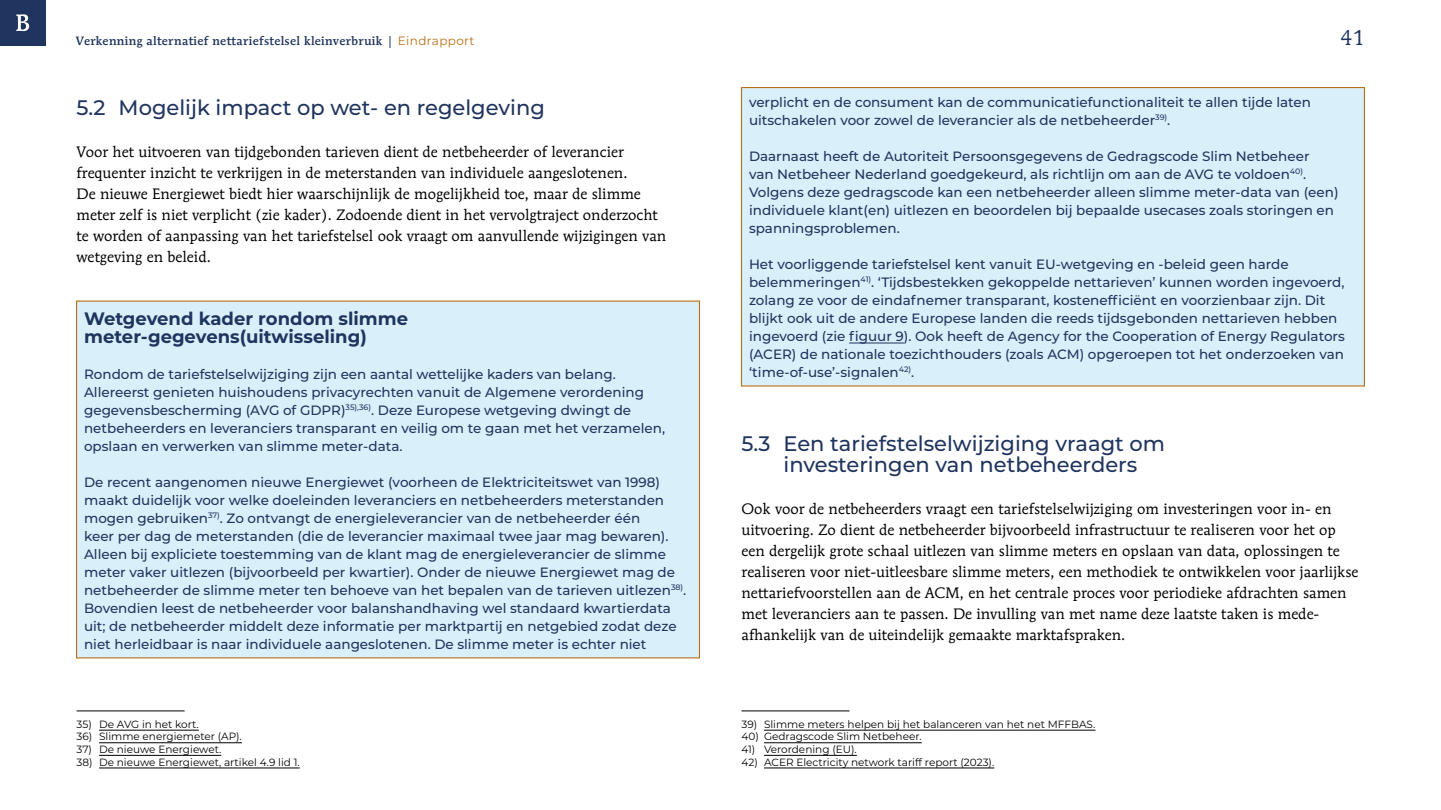
<style>
.page{position:relative;width:1441px;height:810px;background:#fff}
.page>*{position:absolute;margin:0;border:0;box-sizing:border-box;transform-origin:0 0}
.Kop_2_met_10_mm_inspring{font:500 21px/21px "Montserrat";color:#1f345e}
.t1{font:21px "Mendoza Roman Std";color:#1f345e}
.Kaderkop{font:700 18px/18px "Montserrat";color:#1f345e}
.Brood{font:15px/21px "Mendoza Roman Std";color:#000}
.Kadertekst_enkel{font:500 13.5px/18px "Montserrat";color:#1f345e}
.t2{font:500 12px "Mendoza Roman Std";letter-spacing:.03em;color:#1f345e}
.Voettekst{font:10.5px "Montserrat";color:#000}
.s1{font-family:"Montserrat";font-weight:400;color:#ba6e15}
</style>
<div class="page">
<div style="left:0;top:0;width:45px;height:45px;background:#1f345e"></div>
<svg style="left:16px;top:14px;width:13px;height:17px"></svg>
<div style="left:76px;top:301px;width:624px;height:357px;background:#d9f0fa;border:1px solid #ba6e15"></div>
<hr style="left:77px;top:711px;width:108px;height:1px;background:#000">
<hr style="left:99px;top:730px;width:100px;height:1px;background:#000">
<hr style="left:99px;top:743px;width:143px;height:1px;background:#000">
<hr style="left:99px;top:755px;width:122px;height:1px;background:#000">
<hr style="left:99px;top:768px;width:201px;height:1px;background:#000">
<div style="left:741px;top:87px;width:623px;height:300px;background:#d9f0fa;border:1px solid #ba6e15"></div>
<hr style="left:849px;top:343px;width:54px;height:1px;background:#1f345e">
<hr style="left:741px;top:711px;width:108px;height:1px;background:#000">
<hr style="left:764px;top:730px;width:331px;height:1px;background:#000">
<hr style="left:764px;top:743px;width:157px;height:1px;background:#000">
<hr style="left:764px;top:755px;width:92px;height:1px;background:#000">
<hr style="left:764px;top:768px;width:230px;height:1px;background:#000">
<p class="t2" style="left:76px;top:34px;width:400px">Verkenning alternatief nettariefstelsel kleinverbruik | <span class="s1">Eindrapport</span></p>
<h1 class="t1" style="left:1340px;top:25px;width:25px">41</h1>
<h2 class="Kop_2_met_10_mm_inspring" style="left:77px;top:96px;width:470px">5.2 Mogelijk impact op wet- en regelgeving</h2>
<p class="Brood" style="left:77px;top:141px;width:591px">Voor het uitvoeren van tijdgebonden tarieven dient de netbeheerder of leverancier frequenter inzicht te verkrijgen in de meterstanden van individuele aangeslotenen.<br>De nieuwe Energiewet biedt hier waarschijnlijk de mogelijkheid toe, maar de slimme meter zelf is niet verplicht (zie kader). Zodoende dient in het vervolgtraject onderzocht te worden of aanpassing van het tariefstelsel ook vraagt om aanvullende wijzigingen van wetgeving en beleid.</p>
<h5 class="Kaderkop" style="left:84px;top:308px;width:325px">Wetgevend kader rondom slimme meter-gegevens(uitwisseling)</h5>
<p class="Kadertekst_enkel" style="left:84px;top:364px;width:582px">Rondom de tariefstelselwijziging zijn een aantal wettelijke kaders van belang.<br>Allereerst genieten huishoudens privacyrechten vanuit de Algemene verordening gegevensbescherming (AVG of GDPR)<sup>35),36)</sup>. Deze Europese wetgeving dwingt de netbeheerders en leveranciers transparant en veilig om te gaan met het verzamelen, opslaan en verwerken van slimme meter-data.</p>
<p class="Kadertekst_enkel" style="left:84px;top:472px;width:603px">De recent aangenomen nieuwe Energiewet (voorheen de Elektriciteitswet van 1998) maakt duidelijk voor welke doeleinden leveranciers en netbeheerders meterstanden mogen gebruiken<sup>37)</sup>. Zo ontvangt de energieleverancier van de netbeheerder één<br>keer per dag de meterstanden (die de leverancier maximaal twee jaar mag bewaren).<br>Alleen bij expliciete toestemming van de klant mag de energieleverancier de slimme meter vaker uitlezen (bijvoorbeeld per kwartier). Onder de nieuwe Energiewet mag de netbeheerder de slimme meter ten behoeve van het bepalen van de tarieven uitlezen<sup>38)</sup>.<br>Bovendien leest de netbeheerder voor balanshandhaving wel standaard kwartierdata uit; de netbeheerder middelt deze informatie per marktpartij en netgebied zodat deze niet herleidbaar is naar individuele aangeslotenen. De slimme meter is echter niet</p>
<p class="Voettekst" style="left:77px;top:717px;width:124px">35) De AVG in het kort.</p>
<p class="Voettekst" style="left:77px;top:729px;width:167px">36) Slimme energiemeter (AP).</p>
<p class="Voettekst" style="left:77px;top:742px;width:146px">37) De nieuwe Energiewet.</p>
<p class="Voettekst" style="left:77px;top:755px;width:225px">38) De nieuwe Energiewet, artikel 4.9 lid 1.</p>
<p class="Kadertekst_enkel" style="left:749px;top:92px;width:563px">verplicht en de consument kan de communicatiefunctionaliteit te allen tijde laten uitschakelen voor zowel de leverancier als de netbeheerder<sup>39)</sup>.</p>
<p class="Kadertekst_enkel" style="left:749px;top:146px;width:591px">Daarnaast heeft de Autoriteit Persoonsgegevens de Gedragscode Slim Netbeheer<br>van Netbeheer Nederland goedgekeurd, als richtlijn om aan de AVG te voldoen<sup>40)</sup>.<br>Volgens deze gedragscode kan een netbeheerder alleen slimme meter-data van (een) individuele klant(en) uitlezen en beoordelen bij bepaalde usecases zoals storingen en spanningsproblemen.</p>
<p class="Kadertekst_enkel" style="left:749px;top:254px;width:597px">Het voorliggende tariefstelsel kent vanuit EU-wetgeving en -beleid geen harde belemmeringen<sup>41)</sup>. ‘Tijdsbestekken gekoppelde nettarieven’ kunnen worden ingevoerd, zolang ze voor de eindafnemer transparant, kostenefficiënt en voorzienbaar zijn. Dit blijkt ook uit de andere Europese landen die reeds tijdsgebonden nettarieven hebben ingevoerd (zie figuur 9). Ook heeft de Agency for the Cooperation of Energy Regulators (ACER) de nationale toezichthouders (zoals ACM) opgeroepen tot het onderzoeken van ‘time-of-use’-signalen<sup>42)</sup>.</p>
<h2 class="Kop_2_met_10_mm_inspring" style="left:783px;top:432px;width:383px;text-indent:-42px">5.3 Een tariefstelselwijziging vraagt om investeringen van netbeheerders</h2>
<p class="Brood" style="left:741px;top:498px;width:618px">Ook voor de netbeheerders vraagt een tariefstelselwijziging om investeringen voor in- en uitvoering. Zo dient de netbeheerder bijvoorbeeld infrastructuur te realiseren voor het op een dergelijk grote schaal uitlezen van slimme meters en opslaan van data, oplossingen te realiseren voor niet-uitleesbare slimme meters, een methodiek te ontwikkelen voor jaarlijkse nettariefvoorstellen aan de ACM, en het centrale proces voor periodieke afdrachten samen met leveranciers aan te passen. De invulling van met name deze laatste taken is mede&shy;afhankelijk van de uiteindelijk gemaakte marktafspraken.</p>
<p class="Voettekst" style="left:741px;top:717px;width:355px">39) Slimme meters helpen bij het balanceren van het net MFFBAS.</p>
<p class="Voettekst" style="left:741px;top:729px;width:182px">40) Gedragscode Slim Netbeheer.</p>
<p class="Voettekst" style="left:741px;top:742px;width:117px">41) Verordening (EU).</p>
<p class="Voettekst" style="left:741px;top:755px;width:254px">42) ACER Electricity network tariff report (2023).</p>
</div>
